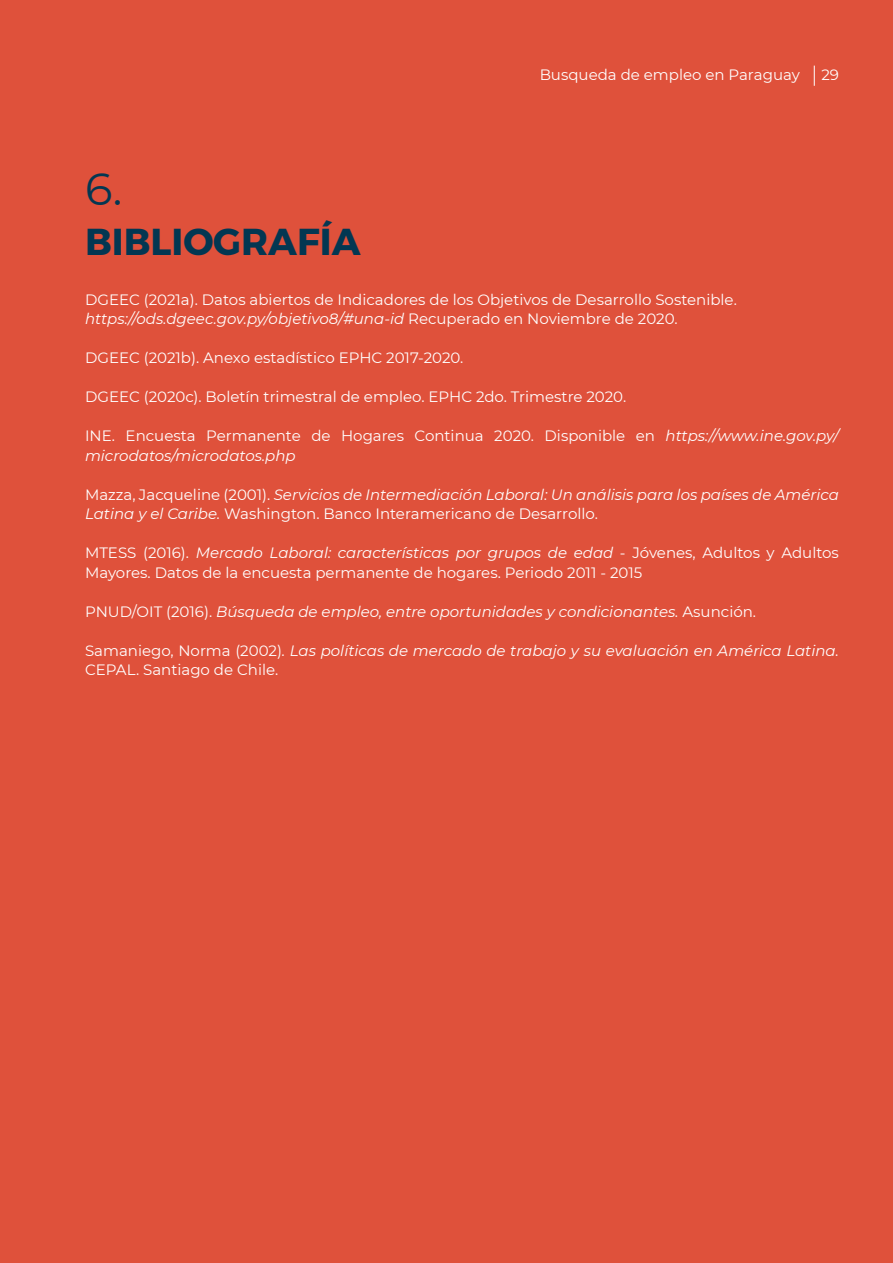
<style>
.page{position:relative;width:893px;height:1263px;background:#df513b}
.page>*{position:absolute;margin:0;border:0;box-sizing:border-box;transform-origin:0 0}
.t1{font:45px "Montserrat";color:#033752}
.t2{font:700 37.5px "Montserrat";color:#033752}
.t3{font:15px/19.5px "Montserrat";color:#fff}
.t4{font:italic 15px/19.5px "Montserrat";color:#fff}
.s1{font-style:italic}
.s2{font-style:normal}
</style>
<div class="page">
<svg style="left:814px;top:66px;width:1px;height:20px"></svg>
<hr style="left:0;top:0;width:1px;height:1263px;background:#033752">
<h1 class="t1" style="left:85px;top:158px;width:39px">6.</h1>
<p class="t3" style="left:540px;top:65px;width:262px">Busqueda de empleo en Paraguay</p>
<p class="t3" style="left:821px;top:65px;width:19px">29</p>
<h2 class="t2" style="left:85px;top:219px;width:277px">BIBLIOGRAFÍA</h2>
<p class="t3" style="left:85px;top:289px;width:653px">DGEEC (2021a). Datos abiertos de Indicadores de los Objetivos de Desarrollo Sostenible. <span class="s1">https://ods.dgeec.gov.py/objetivo8/#una-id</span> Recuperado en Noviembre de 2020.</p>
<p class="t3" style="left:85px;top:348px;width:380px">DGEEC (2021b). Anexo estadístico EPHC 2017-2020.</p>
<p class="t3" style="left:85px;top:387px;width:543px">DGEEC (2020c). Boletín trimestral de empleo. EPHC 2do. Trimestre 2020.</p>
<p class="t3" style="left:85px;top:426px;width:755px">INE. Encuesta Permanente de Hogares Continua 2020. Disponible en <span class="s1">https://www.ine.gov.py/ microdatos/microdatos.php</span></p>
<p class="t4" style="left:85px;top:484px;width:755px"><span class="s2">Mazza, Jacqueline (2001).</span> Servicios de Intermediación Laboral: Un análisis para los países de América<br>Latina y el Caribe. <span class="s2">Washington. Banco Interamericano de Desarrollo.</span></p>
<p class="t3" style="left:85px;top:543px;width:755px">MTESS (2016). <span class="s1">Mercado Laboral: características por grupos de edad</span> - Jóvenes, Adultos y Adultos<br>Mayores. Datos de la encuesta permanente de hogares. Periodo 2011 - 2015</p>
<p class="t4" style="left:85px;top:601px;width:673px"><span class="s2">PNUD/OIT (2016).</span> Búsqueda de empleo, entre oportunidades y condicionantes. <span class="s2">Asunción.</span></p>
<p class="t4" style="left:85px;top:640px;width:755px"><span class="s2">Samaniego, Norma (2002)</span>. Las políticas de mercado de trabajo y su evaluación en América Latina.<br><span class="s2">CEPAL. Santiago de Chile.</span></p>
</div>
